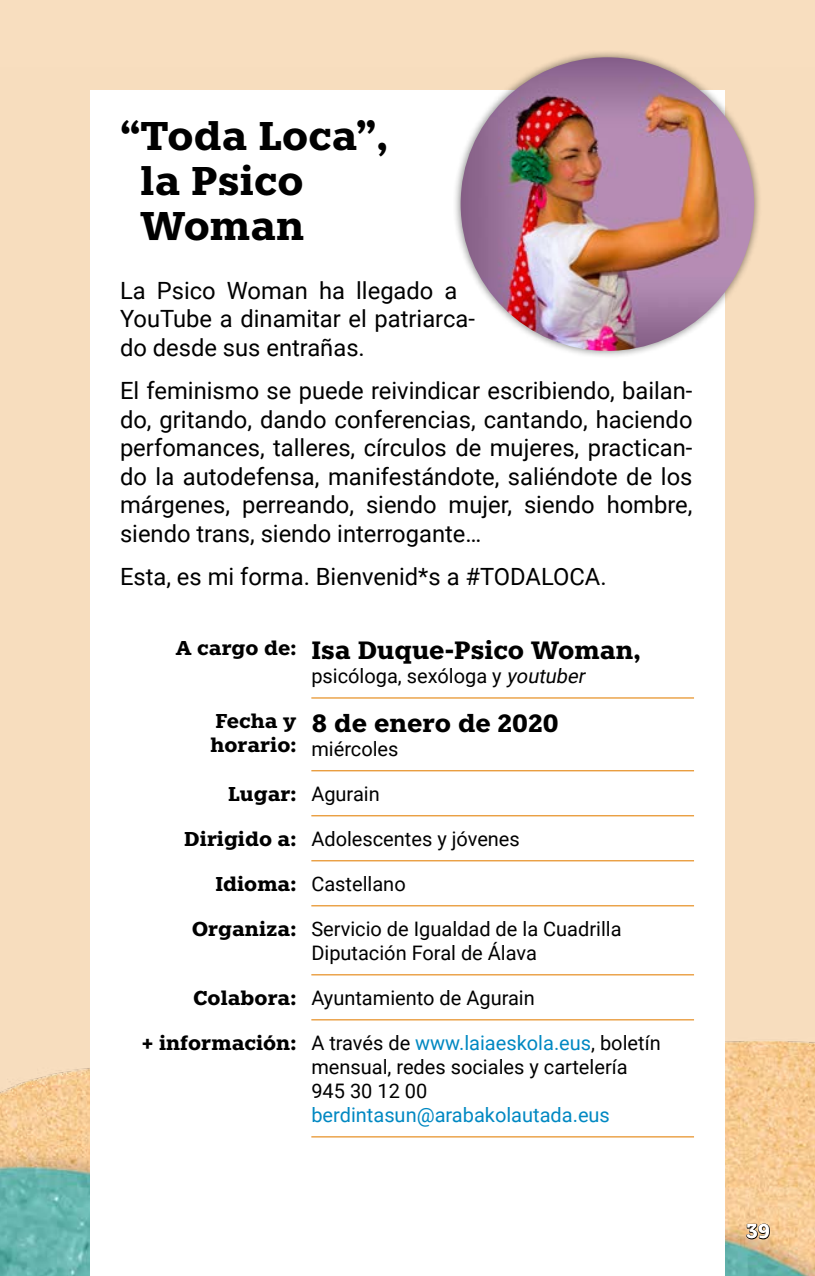
<style>
.page{position:relative;width:815px;height:1276px;background:#f8debf}
.page>*{position:absolute;margin:0;border:0;box-sizing:border-box;transform-origin:0 0}
.t1{font:700 40px/45px "Knile";color:#000}
.t2{font:700 25px "Knile";color:#000}
.t3{font:23.75px/28.5px "Roboto";color:#000}
.t4{font:20px/24px "Roboto";color:#000}
.t5{font:20px "Roboto";color:#0088c2}
.t6{font:700 20px/24px "Knile";color:#000}
.t7{font:700 20px "Knile";color:#fff}
.s1{font-size:20px}
.s2{font-style:italic}
.s3{font-family:"Knile";font-weight:700}
.s4{color:#0088c2}
</style>
<div class="page">
<img style="left:0;top:1041px;width:815px;height:235px">
<div style="left:90px;top:90px;width:635px;height:1186px;background:#fff"></div>
<hr style="left:311px;top:697px;width:383px;height:1px;background:#e79229">
<hr style="left:311px;top:770px;width:383px;height:1px;background:#e79229">
<hr style="left:311px;top:815px;width:383px;height:1px;background:#e79229">
<hr style="left:311px;top:860px;width:383px;height:1px;background:#e79229">
<hr style="left:311px;top:905px;width:383px;height:1px;background:#e79229">
<hr style="left:311px;top:974px;width:383px;height:1px;background:#e79229">
<hr style="left:311px;top:1019px;width:383px;height:1px;background:#e79229">
<hr style="left:311px;top:1136px;width:383px;height:1px;background:#e79229">
<div style="left:452px;top:49px;width:310px;height:310px;background:#000;opacity:.5"></div>
<img style="left:461px;top:57px;width:293px;height:294px;border-radius:147px">
<svg style="left:745px;top:1223px;width:26px;height:17px"></svg>
<h1 class="t1" style="left:141px;top:113px;width:249px;text-indent:-21px">“Toda Loca”, la Psico<br>Woman</h1>
<p class="t3" style="left:120px;top:275px;width:356px">La Psico Woman ha llegado a<br>YouTube a dinamitar el patriarca&shy;do desde sus entrañas.</p>
<p class="t3" style="left:120px;top:375px;width:574px;text-align:justify">El feminismo se puede reivindicar escribiendo, bailan&shy;do, gritando, dando conferencias, cantando, haciendo perfomances, talleres, círculos de mujeres, practican&shy;do la autodefensa, manifestándote, saliéndote de los márgenes, perreando, siendo mujer, siendo hombre, siendo trans, siendo interrogante…</p>
<p class="t3" style="left:120px;top:561px;width:488px">Esta, es mi forma. Bienvenid*s a #TODALOCA.</p>
<p class="t2" style="left:176px;top:634px;width:466px"><span class="s1">A cargo de:</span> Isa Duque-Psico Woman,</p>
<p class="t4" style="left:311px;top:663px;width:279px">psicóloga, sexóloga y <span class="s2">youtuber</span></p>
<p class="t6" style="left:211px;top:709px;width:87px">Fecha y horario:</p>
<p class="t2" style="left:311px;top:707px;width:249px">8 de enero de 2020</p>
<p class="t4" style="left:311px;top:736px;width:89px">miércoles</p>
<p class="t4" style="left:228px;top:781px;width:153px"><span class="s3">Lugar:</span> Agurain</p>
<p class="t4" style="left:184px;top:826px;width:337px"><span class="s3">Dirigido a:</span> Adolescentes y jóvenes</p>
<p class="t4" style="left:215px;top:871px;width:192px"><span class="s3">Idioma:</span> Castellano</p>
<p class="t4" style="left:311px;top:916px;width:312px;text-indent:-120px"><span class="s3">Organiza:</span> Servicio de Igualdad de la Cuadrilla<br>Diputación Foral de Álava</p>
<p class="t4" style="left:193px;top:985px;width:343px"><span class="s3">Colabora:</span> Ayuntamiento de Agurain</p>
<p class="t4" style="left:311px;top:1030px;width:351px;text-indent:-169px"><span class="s3">+ información:</span> A través de <span class="s4">www.laiaeskola.eus</span>, boletín mensual, redes sociales y cartelería<br>945 30 12 00</p>
<p class="t5" style="left:311px;top:1100px;width:300px">berdintasun@arabakolautada.eus</p>
<p class="t7" style="left:746px;top:1218px;width:26px">39</p>
</div>
